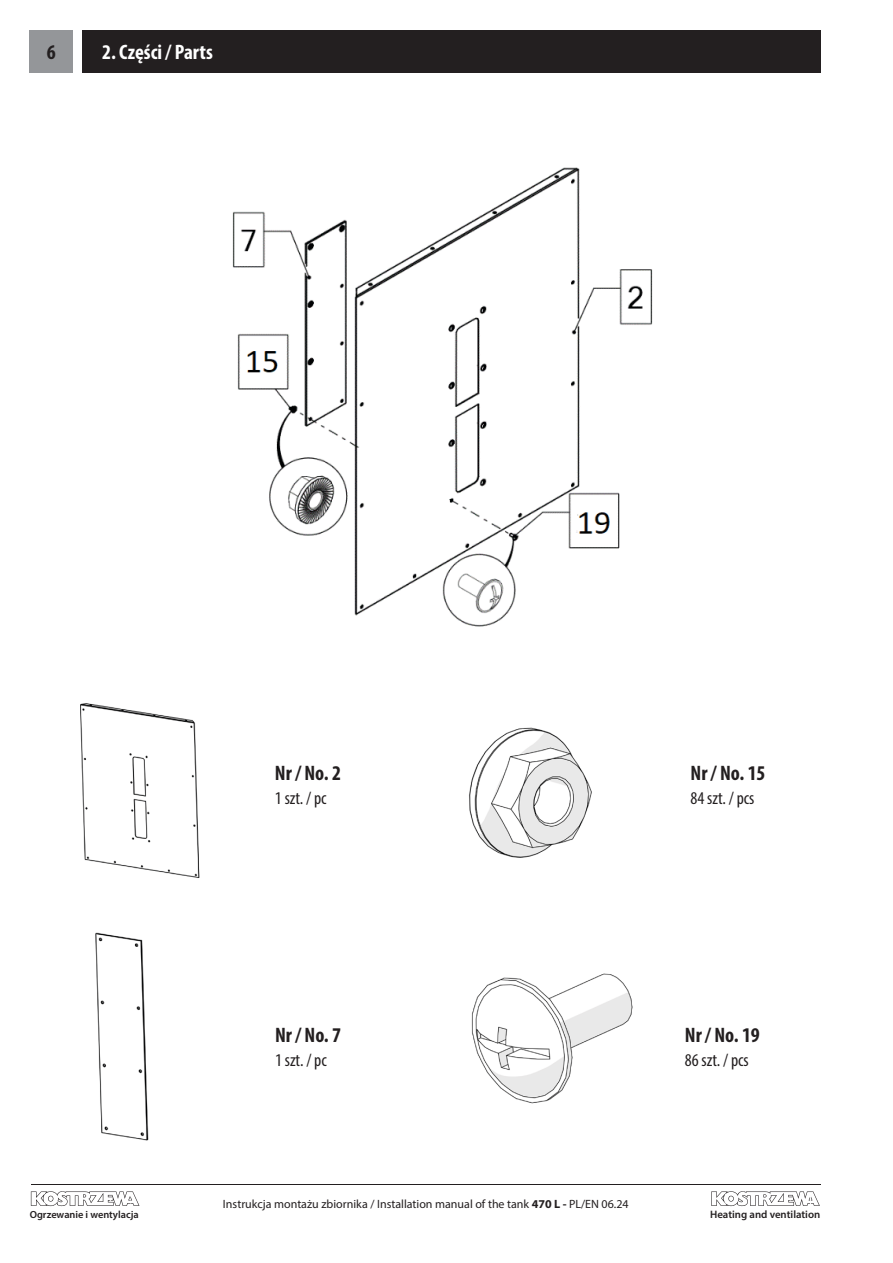
<style>
.page{position:relative;width:893px;height:1263px;background:#fff}
.page>*{position:absolute;margin:0;border:0;box-sizing:border-box;transform-origin:0 0}
.Podrozdział{font:700 condensed 21px "Myriad Pro";color:#231f20}
.Rozdział{font:700 condensed 21px "Myriad Pro";color:#fff}
.Podrozdział-2{font:condensed 18px "Myriad Pro";color:#231f20}
.t1{font:12px "Myriad Pro";color:#231f20}
.t2{font:600 10.8px "Myriad Pro";color:#231f20}
.t3{font:600 10.35px "Myriad Pro";color:#231f20}
.s1{font-weight:700}
</style>
<div class="page">
<hr style="left:31px;top:1184px;width:790px;height:1px;background:#231f20">
<svg style="left:31px;top:1191px;width:108px;height:15px"></svg>
<svg style="left:711px;top:1191px;width:109px;height:15px"></svg>
<div style="left:30px;top:30px;width:43px;height:42px;background:#949699"></div>
<div style="left:82px;top:30px;width:739px;height:43px;background:#231f20"></div>
<img style="left:232px;top:167px;width:421px;height:460px">
<img style="left:80px;top:703px;width:120px;height:175px">
<img style="left:95px;top:932px;width:54px;height:209px">
<img style="left:471px;top:973px;width:162px;height:131px">
<img style="left:469px;top:727px;width:123px;height:131px">
<h1 class="Podrozdział" style="left:47px;top:39px;width:10px">6</h1>
<p class="Rozdział" style="left:102px;top:39px;width:112px">2. Części / Parts</p>
<p class="Podrozdział" style="left:275px;top:760px;width:68px">Nr / No. 2</p>
<p class="Podrozdział-2" style="left:275px;top:787px;width:53px">1 szt. / pc</p>
<p class="Podrozdział" style="left:275px;top:1022px;width:68px">Nr / No. 7</p>
<p class="Podrozdział-2" style="left:275px;top:1049px;width:53px">1 szt. / pc</p>
<p class="Podrozdział" style="left:691px;top:760px;width:76px">Nr / No. 15</p>
<p class="Podrozdział-2" style="left:691px;top:787px;width:65px">84 szt. / pcs</p>
<p class="Podrozdział" style="left:685px;top:1022px;width:76px">Nr / No. 19</p>
<p class="Podrozdział-2" style="left:685px;top:1049px;width:65px">86 szt. / pcs</p>
<p class="t1" style="left:223px;top:1197px;width:407px">Instrukcja montażu zbiornika / Installation manual of the tank <span class="s1">470 L -</span> PL/EN 06.24</p>
<p class="t3" style="left:30px;top:1207px;width:111px">Ogrzewanie i wentylacja</p>
<p class="t2" style="left:710px;top:1207px;width:112px">Heating and ventilation</p>
</div>
